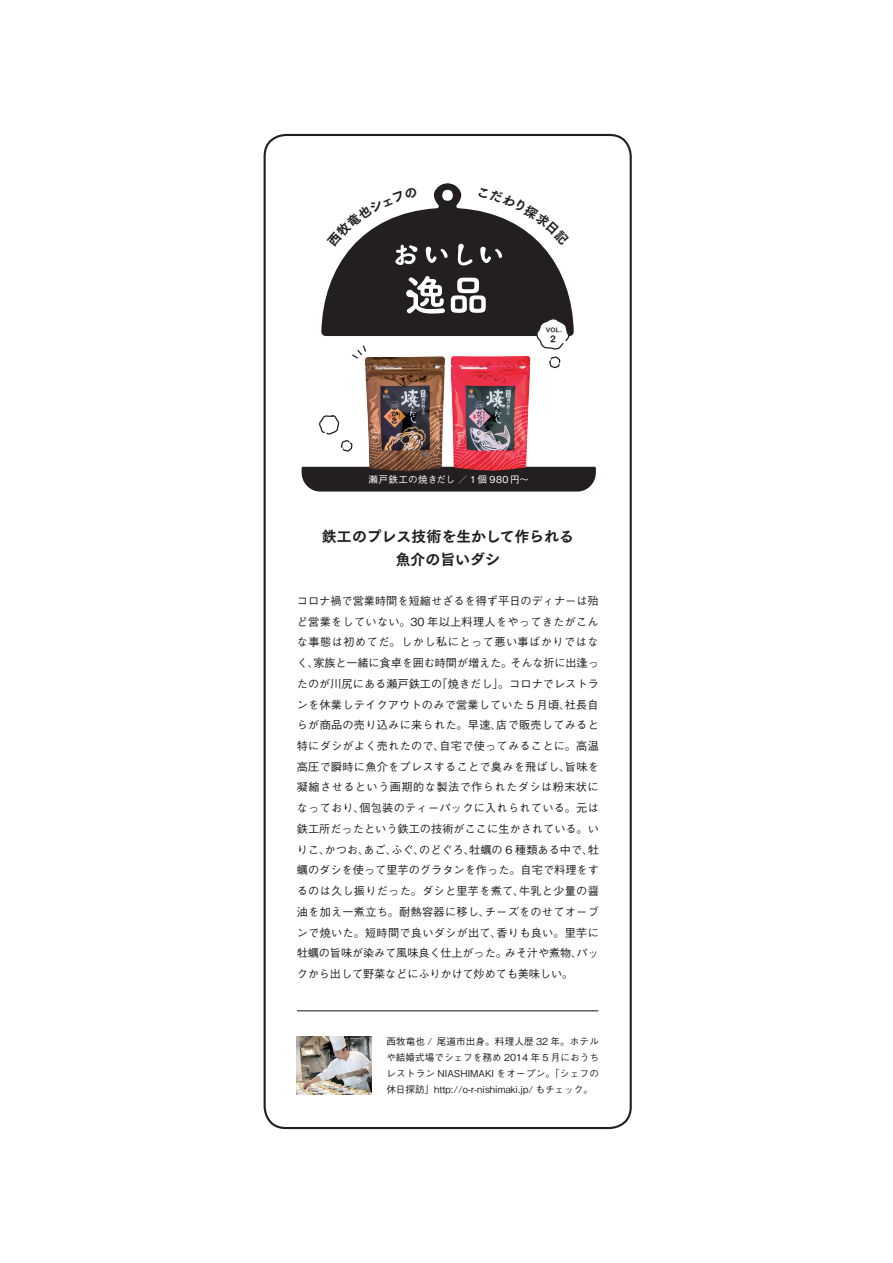
<style>
.page{position:relative;width:893px;height:1263px;background:#fff}
.page>*{position:absolute;margin:0;border:0;box-sizing:border-box;transform-origin:0 0}
.t1{font:14.85px/22.4px "Tsuku Go Pro E";color:#231f20;text-align:center}
.t2{font:500 11.1px/20.7px "Gothic BBB Upr";letter-spacing:.025em;color:#231f20}
.t3{font:500 11.1px "Gothic BBB Upr";letter-spacing:.005em;color:#231f20}
.t4{font:500 11.1px/20.7px "Gothic BBB Upr";letter-spacing:-.01em;color:#231f20}
.t5{font:500 11.1px "Gothic BBB Upr";color:#231f20}
.t6{font:500 9.6px/15.9px "Gothic BBB Pr 5";letter-spacing:.005em;color:#231f20}
.t7{font:500 9.6px "Gothic BBB Upr";letter-spacing:.05em;color:#fff}
.t8{font:8.55px "Tsuku Go Pro E";color:#231f20}
.t9{font:5.85px "Tsuku Go Pro E";color:#231f20}
</style>
<div class="page">
<div style="left:264px;top:134px;width:368px;height:995px;border:2px solid #231f20;border-radius:21px"></div>
<hr style="left:297px;top:1010px;width:301px;height:1px;background:#231f20">
<div style="left:302px;top:467px;width:294px;height:24px;background:#231f20"></div>
<svg style="left:319px;top:415px;width:34px;height:37px"></svg>
<img style="left:365px;top:369px;width:80px;height:102px">
<img style="left:451px;top:369px;width:79px;height:102px">
<img style="left:297px;top:1036px;width:75px;height:58px">
<svg style="left:321px;top:183px;width:253px;height:186px"></svg>
<p class="t9" style="left:546px;top:325px;width:17px">VOL.</p>
<p class="t8" style="left:550px;top:331px;width:7px">2</p>
<p class="t7" style="left:368px;top:471px;width:162px">瀬戸鉄工の焼きだし／ 1個 980円〜</p>
<h1 class="t1" style="left:322px;top:524px;width:254px">鉄工のプレス技術を生かして作られる魚介の旨いダシ</h1>
<p class="t2" style="left:297px;top:590px;width:303px;text-align:right">コロナ禍で営業時間を短縮せざるを得ず平日のディナーは殆ど営業をしていない。30 年以上料理人をやってきたがこんな事態は初めてだ。しかし私にとって悪い事ばかりではなそんな折に出逢っ</p>
<p class="t4" style="left:313px;top:652px;width:201px">家族と一緒に食卓を囲む時間が増えた。</p>
<p class="t2" style="left:297px;top:652px;width:24px">く、</p>
<p class="t3" style="left:437px;top:675px;width:164px">「焼きだし」。コロナでレストラ</p>
<p class="t3" style="left:297px;top:675px;width:147px">たのが川尻にある瀬戸鉄工の</p>
<p class="t2" style="left:496px;top:693px;width:104px;text-indent:-199px">ンを休業しテイクアウトのみで営業していた 5 月頃、<br>店で販売してみると</p>
<p class="t2" style="left:565px;top:693px;width:35px">社長自</p>
<p class="t2" style="left:439px;top:714px;width:161px;text-indent:-143px">らが商品の売り込みに来られた。早速、<br>自宅で使ってみることに。高温</p>
<p class="t2" style="left:297px;top:735px;width:149px">特にダシがよく売れたので、</p>
<p class="t2" style="left:297px;top:755px;width:275px">高圧で瞬時に魚介をプレスすることで臭みを飛ばし、</p>
<p class="t2" style="left:297px;top:776px;width:303px">凝縮させるという画期的な製法で作られたダシは粉末状に</p>
<p class="t2" style="left:359px;top:797px;width:241px">個包装のティーパックに入れられている。元は</p>
<p class="t2" style="left:565px;top:755px;width:35px">旨味を</p>
<p class="t2" style="left:297px;top:797px;width:69px">なっており、</p>
<p class="t3" style="left:297px;top:820px;width:304px">鉄工所だったという鉄工の技術がここに生かされている。い</p>
<p class="t5" style="left:469px;top:840px;width:131px">牡蠣の 6 種類ある中で牡、</p>
<p class="t2" style="left:364px;top:838px;width:35px">あご、</p>
<p class="t2" style="left:391px;top:838px;width:35px">ふぐ、</p>
<p class="t2" style="left:419px;top:838px;width:57px">のどぐろ、</p>
<p class="t2" style="left:325px;top:838px;width:46px">かつお、</p>
<p class="t2" style="left:297px;top:838px;width:35px">りこ、</p>
<p class="t3" style="left:297px;top:861px;width:304px">蠣のダシを使って里芋のグラタンを作った。自宅で料理をす</p>
<p class="t2" style="left:519px;top:880px;width:81px">牛乳と少量の醤</p>
<p class="t2" style="left:485px;top:880px;width:116px;text-indent:-188px">るのは久し振りだった。ダシと里芋を煮て、<br>チーズをのせてオーブ</p>
<p class="t2" style="left:297px;top:900px;width:195px">油を加え一煮立ち。耐熱容器に移し、</p>
<p class="t2" style="left:297px;top:921px;width:206px">ンで焼いた。短時間で良いダシが出て、</p>
<p class="t2" style="left:496px;top:921px;width:104px">香りも良い。里芋に</p>
<p class="t4" style="left:297px;top:942px;width:278px">牡蠣の旨味が染みて風味良く仕上がった。<br>クから出して野菜などにふりかけて炒めても美味しい。</p>
<p class="t2" style="left:505px;top:942px;width:79px">みそ汁や煮物、</p>
<p class="t2" style="left:577px;top:942px;width:24px">パッ</p>
<p class="t6" style="left:437px;top:1033px;width:164px">尾道市出身。料理人歴 32 年。ホテル</p>
<p class="t6" style="left:386px;top:1033px;width:214px">西牧竜也 /<br>や結婚式場でシェフを務め 2014 年 5 月におうちレストラン NIASHIMAKI をオープン。「シェフの休日探訪」http:// -r-o nishimaki j p. / もチェック。</p>
</div>
